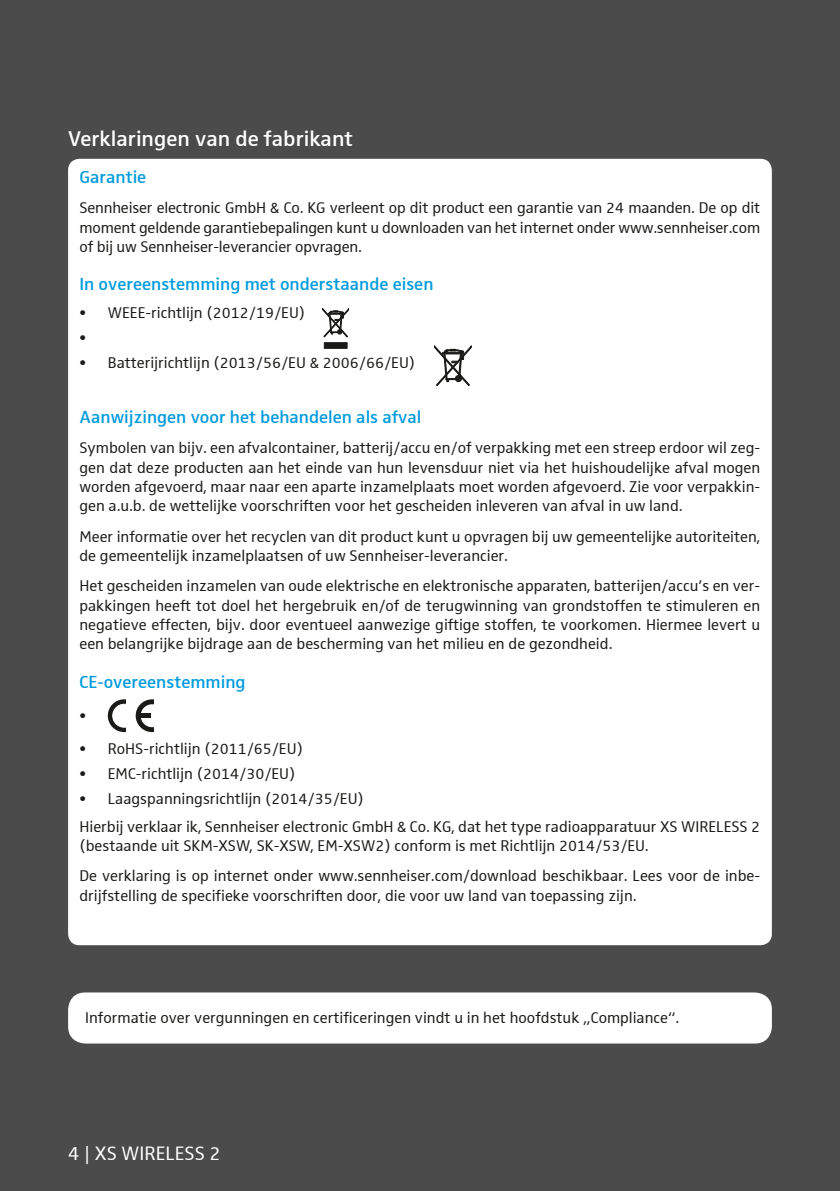
<style>
.page{position:relative;width:840px;height:1191px;background:#fff}
.page>*{position:absolute;margin:0;border:0;box-sizing:border-box;transform-origin:0 0}
.t1{font:600 22px "Sennheiser";color:#fff}
.t2{font:20px "Sennheiser";color:#fff}
.t3{font:600 18px "Sennheiser";color:#009bde}
.t4{font:16px/19.2px "Sennheiser";color:#1a1a18}
</style>
<div class="page">
<div style="left:0;top:0;width:839px;height:1191px;background:#4c4b4b"></div>
<div style="left:68px;top:159px;width:703px;height:786px;background:#fff;border-radius:11px"></div>
<svg style="left:108px;top:699px;width:32px;height:33px"></svg>
<div style="left:113px;top:704px;width:23px;height:23px;background:#fff;border-radius:50%"></div>
<div style="left:113px;top:704px;width:23px;height:23px;border:1px solid #fff;border-radius:50%"></div>
<div style="left:126px;top:699px;width:14px;height:33px;background:#fff"></div>
<div style="left:136px;top:699px;width:32px;height:33px;background:#1a1a18;border-radius:50%"></div>
<div style="left:140px;top:704px;width:23px;height:23px;background:#fff;border-radius:50%"></div>
<div style="left:138px;top:713px;width:12px;height:5px;background:#1a1a18"></div>
<div style="left:154px;top:699px;width:15px;height:33px;background:#fff"></div>
<div style="left:324px;top:343px;width:23px;height:5px;background:#1a1a18"></div>
<svg style="left:322px;top:308px;width:27px;height:29px"></svg>
<svg style="left:434px;top:346px;width:37px;height:40px"></svg>
<div style="left:68px;top:992px;width:703px;height:51px;background:#fff;border-radius:17px"></div>
<h1 class="t1" style="left:68px;top:126px;width:286px">Verklaringen van de fabrikant</h1>
<p class="t3" style="left:79px;top:166px;width:68px">Garantie</p>
<p class="t4" style="left:79px;top:198px;width:682px;text-align:justify">Sennheiser electronic GmbH &amp; Co. KG verleent op dit product een garantie van 24 maanden. De op dit moment geldende garantiebepalingen kunt u downloaden van het internet onder www.sennheiser.com of bij uw Sennheiser-leverancier opvragen.</p>
<p class="t3" style="left:79px;top:274px;width:355px">In overeenstemming met onderstaande eisen</p>
<p class="t4" style="left:79px;top:300px;width:227px;line-height:24.8px">• WEEE-richtlijn (2012/19/EU) •</p>
<p class="t4" style="left:79px;top:353px;width:337px">• Batterijrichtlijn (2013/56/EU &amp; 2006/66/EU)</p>
<p class="t3" style="left:79px;top:406px;width:343px">Aanwijzingen voor het behandelen als afval</p>
<p class="t4" style="left:79px;top:438px;width:682px;text-align:justify">Symbolen van bijv. een afvalcontainer, batterij/accu en/of verpakking met een streep erdoor wil zeg&shy;gen dat deze producten aan het einde van hun levensduur niet via het huishoudelijke afval mogen worden afgevoerd, maar naar een aparte inzamelplaats moet worden afgevoerd. Zie voor verpakkin&shy;gen a.u.b. de wettelijke voorschriften voor het gescheiden inleveren van afval in uw land.</p>
<p class="t4" style="left:79px;top:526px;width:681px">Meer informatie over het recyclen van dit product kunt u opvragen bij uw gemeentelijke autoriteiten, de gemeentelijk inzamelplaatsen of uw Sennheiser-leverancier.</p>
<p class="t4" style="left:79px;top:576px;width:682px;text-align:justify">Het gescheiden inzamelen van oude elektrische en elektronische apparaten, batterijen/accu’s en ver&shy;pakkingen heeft tot doel het hergebruik en/of de terugwinning van grondstoffen te stimuleren en negatieve effecten, bijv. door eventueel aanwezige giftige stoffen, te voorkomen. Hiermee levert u een belangrijke bijdrage aan de bescherming van het milieu en de gezondheid.</p>
<p class="t3" style="left:79px;top:671px;width:167px">CE-overeenstemming</p>
<p class="t4" style="left:79px;top:705px;width:8px">•</p>
<p class="t4" style="left:79px;top:739px;width:225px">• RoHS-richtlijn (2011/65/EU)</p>
<p class="t4" style="left:79px;top:764px;width:217px">• EMC-richtlijn (2014/30/EU)</p>
<p class="t4" style="left:79px;top:784px;width:681px;line-height:27.8px">• Laagspanningsrichtlijn (2014/35/EU)<br>Hierbij verklaar ik, Sennheiser electronic GmbH &amp; Co. KG, dat het type radioapparatuur XS WIRELESS 2</p>
<p class="t4" style="left:79px;top:830px;width:681px;line-height:30.6px">(bestaande uit SKM-XSW, SK-XSW, EM-XSW2) conform is met Richtlijn 2014/53/EU.<br>De verklaring is op internet onder www.sennheiser.com/download beschikbaar. Lees voor de inbe-</p>
<p class="t4" style="left:79px;top:885px;width:558px">drijfstelling de specifieke voorschriften door, die voor uw land van toepassing zijn.</p>
<p class="t4" style="left:85px;top:1007px;width:595px">Informatie over vergunningen en certificeringen vindt u in het hoofdstuk „Compliance“.</p>
<p class="t2" style="left:68px;top:1141px;width:154px">4 | XS WIRELESS 2</p>
</div>
